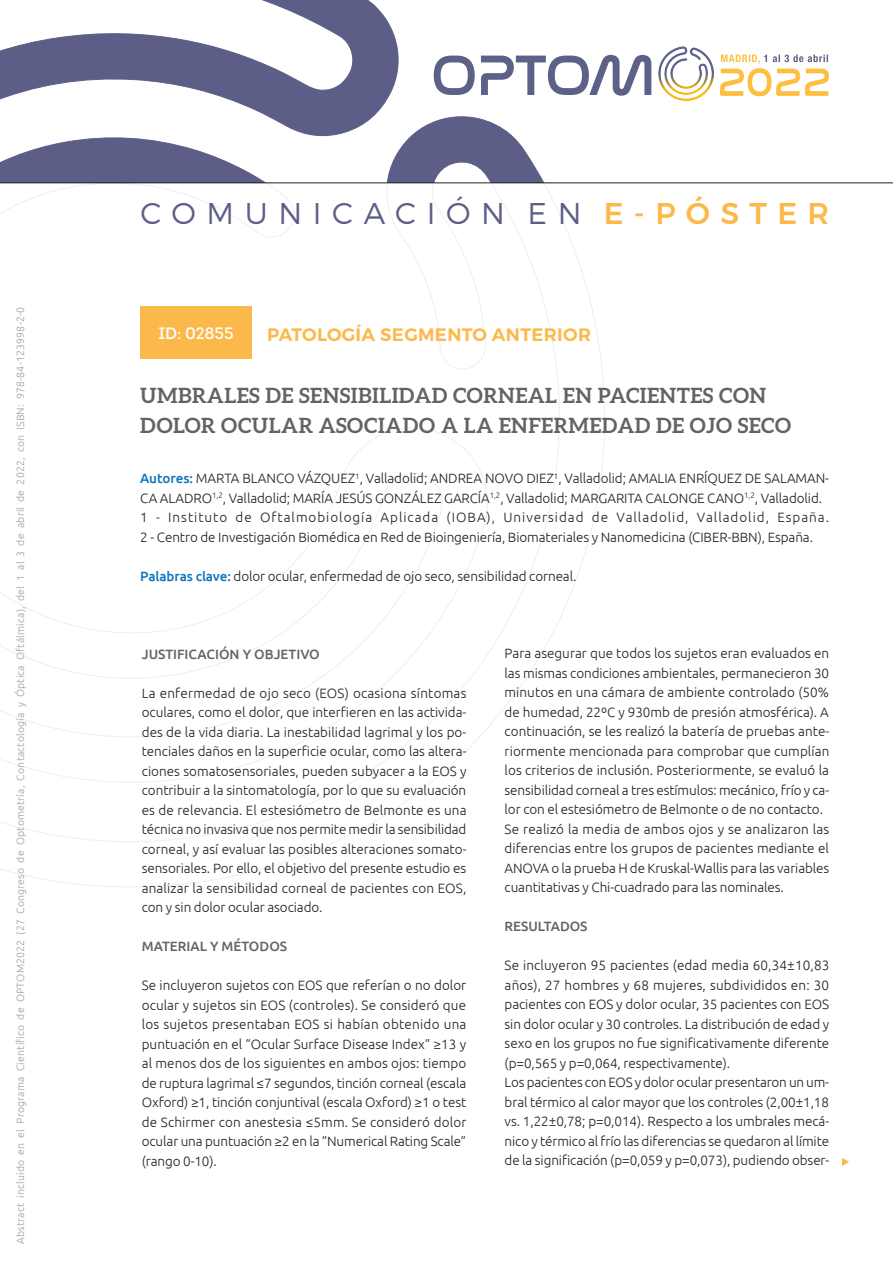
<style>
.page{position:relative;width:893px;height:1263px;background:#fff}
.page>*{position:absolute;margin:0;border:0;box-sizing:border-box;transform-origin:0 0}
.t1{font:300 30px "Montserrat";letter-spacing:.355em;color:#5d5e87}
.t2{font:700 21px/30px "Aleo";letter-spacing:.02em;color:#636366}
.t3{font:600 18px "Montserrat";letter-spacing:.02em;color:#fcb94b}
.t4{font:16.5px "Intro";letter-spacing:-.01em;color:#fff}
.t5{font:300 13.5px/19.5px "Ubuntu";letter-spacing:-.005em;color:#231f20}
.t6{font:500 13.5px "Ubuntu";color:#636366}
.t7{font:300 10.5px "Ubuntu";letter-spacing:.02em;color:#9d9fa2}
.s1{font-weight:500;color:#fcb94b}
.s2{font-weight:500;color:#1076bd}
</style>
<div class="page">
<svg style="left:0;top:0;width:609px;height:183px"></svg>
<svg style="left:0;top:184px;width:605px;height:703px"></svg>
<img style="left:651px;top:46px;width:63px;height:55px">
<svg style="left:434px;top:55px;width:217px;height:41px"></svg>
<svg style="left:720px;top:55px;width:109px;height:41px"></svg>
<hr style="left:0;top:183px;width:893px;height:1px;background:#231f20">
<div style="left:140px;top:306px;width:112px;height:53px;background:#fcb94b"></div>
<svg style="left:842px;top:1158px;width:7px;height:8px"></svg>
<p class="t7" style="left:14px;top:1244px;width:938px;rotate:-90deg">Abstract incluido en el Programa Científico de OPTOM2022 (27 Congreso de Optometría, Contactología y Óptica Oftálmica), del 1 al 3 de abril de 2022, con ISBN: 978-84-123998-2-0</p>
<h1 class="t1" style="left:140px;top:195px;width:690px">COMUNICACIÓN EN <span class="s1">E-PÓSTER</span></h1>
<p class="t4" style="left:158px;top:322px;width:77px">ID: 02855</p>
<h3 class="t3" style="left:267px;top:324px;width:325px">PATOLOGÍA SEGMENTO ANTERIOR</h3>
<h2 class="t2" style="left:140px;top:380px;width:652px">UMBRALES DE SENSIBILIDAD CORNEAL EN PACIENTES CON<br>DOLOR OCULAR ASOCIADO A LA ENFERMEDAD DE OJO SECO</h2>
<p class="t5" style="left:140px;top:468px;width:690px"><span class="s2">AUTORES:</span> MARTA BLANCO VÁZQUEZ<sup>1</sup>, Valladolid; ANDREA NOVO DIEZ<sup>1</sup>, Valladolid; AMALIA ENRÍQUEZ DE SALAMAN-CA ALADRO<sup>1,2</sup>, Valladolid; MARÍA JESÚS GONZÁLEZ GARCÍA<sup>1,2</sup>, Valladolid; MARGARITA CALONGE CANO<sup>1,2</sup>, Valladolid.<br>1 - Instituto de Oftalmobiología Aplicada (IOBA), Universidad de Valladolid, Valladolid, España.<br>2 - Centro de Investigación Biomédica en Red de Bioingeniería, Biomateriales y Nanomedicina (CIBER-BBN), España.</p>
<p class="t5" style="left:140px;top:566px;width:438px"><span class="s2">PALABRAS CLAVE:</span> dolor ocular, enfermedad de ojo seco, sensibilidad corneal.</p>
<p class="t6" style="left:142px;top:645px;width:180px">JUSTIFICACIÓN Y OBJETIVO</p>
<p class="t5" style="left:142px;top:683px;width:326px;text-align:justify">La enfermedad de ojo seco (EOS) ocasiona síntomas oculares, como el dolor, que interfieren en las activida&shy;des de la vida diaria. La inestabilidad lagrimal y los po&shy;tenciales daños en la superficie ocular, como las altera&shy;ciones somatosensoriales, pueden subyacer a la EOS y contribuir a la sintomatología, por lo que su evaluación es de relevancia. El estesiómetro de Belmonte es una técnica no invasiva que nos permite medir la sensibilidad corneal, y así evaluar las posibles alteraciones somato&shy;sensoriales. Por ello, el objetivo del presente estudio es analizar la sensibilidad corneal de pacientes con EOS, con y sin dolor ocular asociado.</p>
<p class="t6" style="left:142px;top:938px;width:147px">MATERIAL Y MÉTODOS</p>
<p class="t5" style="left:142px;top:975px;width:326px;text-align:justify">Se incluyeron sujetos con EOS que referían o no dolor ocular y sujetos sin EOS (controles). Se consideró que los sujetos presentaban EOS si habían obtenido una puntuación en el “Ocular Surface Disease Index” ≥13 y al menos dos de los siguientes en ambos ojos: tiempo de ruptura lagrimal ≤7 segundos, tinción corneal (escala Oxford) ≥1, tinción conjuntival (escala Oxford) ≥1 o test de Schirmer con anestesia ≤5mm. Se consideró dolor ocular una puntuación ≥2 en la “Numerical Rating Scale” (rango 0-10).</p>
<p class="t5" style="left:505px;top:643px;width:326px">Para asegurar que todos los sujetos eran evaluados en las mismas condiciones ambientales, permanecieron 30 minutos en una cámara de ambiente controlado (50% de humedad, 22ºC y 930mb de presión atmosférica). A continuación, se les realizó la batería de pruebas ante&shy;riormente mencionada para comprobar que cumplían los criterios de inclusión. Posteriormente, se evaluó la sensibilidad corneal a tres estímulos: mecánico, frío y ca&shy;lor con el estesiómetro de Belmonte o de no contacto.<br>Se realizó la media de ambos ojos y se analizaron las diferencias entre los grupos de pacientes mediante el ANOVA o la prueba H de Kruskal-Wallis para las variables cuantitativas y Chi-cuadrado para las nominales.</p>
<p class="t6" style="left:505px;top:918px;width:84px">RESULTADOS</p>
<p class="t5" style="left:505px;top:955px;width:326px">Se incluyeron 95 pacientes (edad media 60,34±10,83 años), 27 hombres y 68 mujeres, subdivididos en: 30 pacientes con EOS y dolor ocular, 35 pacientes con EOS sin dolor ocular y 30 controles. La distribución de edad y sexo en los grupos no fue significativamente diferente (p=0,565 y p=0,064, respectivamente).<br>Los pacientes con EOS y dolor ocular presentaron un um&shy;bral térmico al calor mayor que los controles (2,00±1,18 vs. 1,22±0,78; p=0,014). Respecto a los umbrales mecá&shy;nico y térmico al frío las diferencias se quedaron al límite de la significación (p=0,059 y p=0,073), pudiendo obser-</p>
</div>
